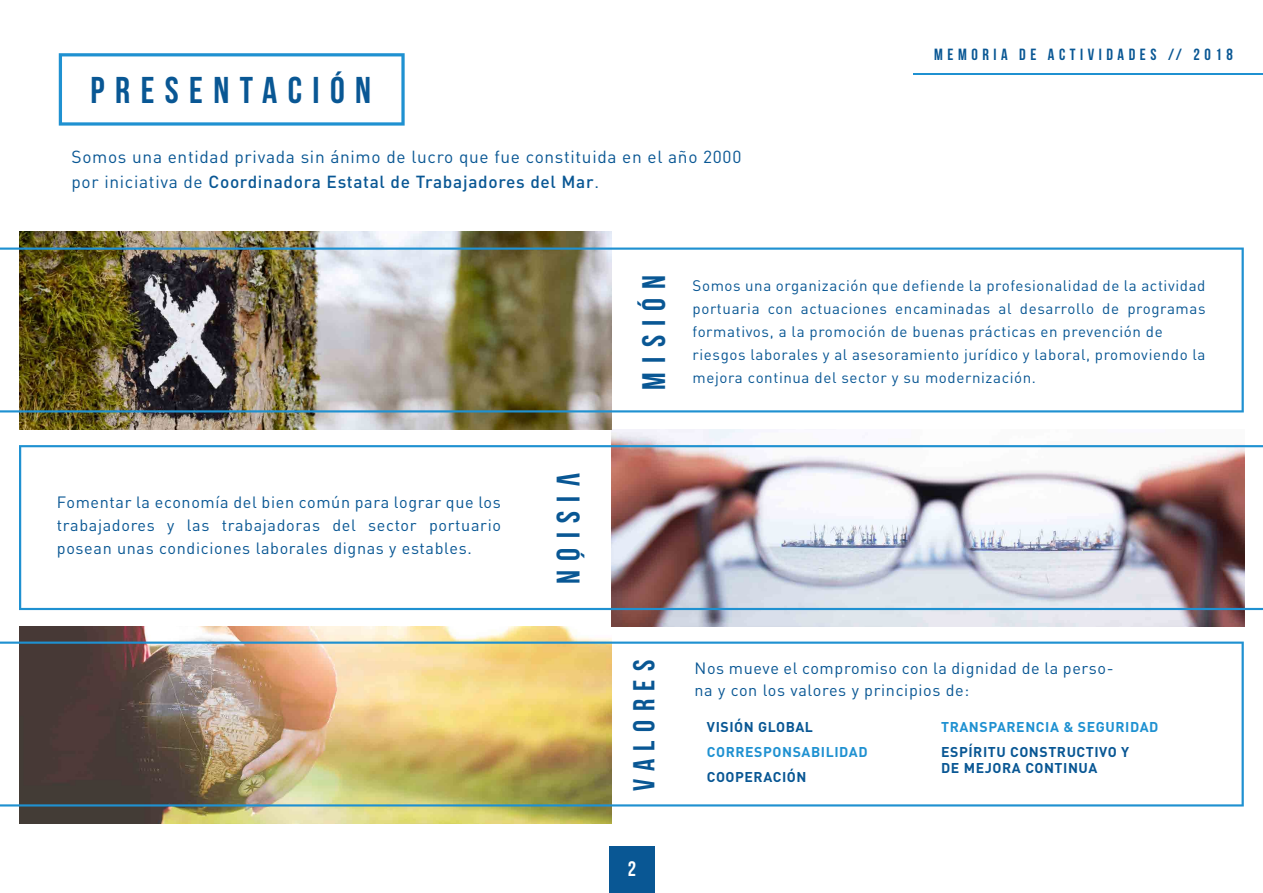
<style>
.page{position:relative;width:1263px;height:893px;background:#fff}
.page>*{position:absolute;margin:0;border:0;box-sizing:border-box;transform-origin:0 0}
.t1{font:700 37.35px "Bebas Neue";letter-spacing:.28em;color:#095794}
.t2{font:700 32.55px "Bebas Neue";letter-spacing:.28em;color:#095794}
.t3{font:700 30.3px "Bebas Neue";letter-spacing:.28em;color:#095794}
.t4{font:700 21px "Bebas Neue";color:#fff}
.t5{font:17.25px/25px "DIN Pro";letter-spacing:.04em;color:#095794}
.t6{font:16.2px/23px "DIN Pro";letter-spacing:.04em;color:#095794;text-align:justify}
.t7{font:16.2px "Bebas Neue";letter-spacing:.28em;color:#095794}
.t8{font:15.15px/23px "DIN Pro";letter-spacing:.04em;color:#095794}
.t9{font:700 14.1px/16.4px "DIN Pro";letter-spacing:.04em;color:#095794}
.t10{font:700 14.1px "DIN Pro";letter-spacing:.04em;color:#1f91d1}
.s1{font-weight:500}
</style>
<div class="page">
<img style="left:19px;top:626px;width:592px;height:197px">
<img style="left:611px;top:429px;width:633px;height:197px">
<img style="left:19px;top:232px;width:592px;height:197px">
<hr style="left:913px;top:74px;width:350px;height:1px;background:#1f91d1">
<div style="left:609px;top:847px;width:45px;height:46px;background:#095794"></div>
<svg style="left:59px;top:53px;width:346px;height:73px"></svg>
<img style="left:0;top:248px;width:1244px;height:164px">
<svg style="left:19px;top:445px;width:1244px;height:165px"></svg>
<img style="left:0;top:642px;width:1244px;height:164px">
<h1 class="t1" style="left:91px;top:69px;width:282px">PRESENTACIÓN</h1>
<p class="t5" style="left:71px;top:143px;width:671px">Somos una entidad privada sin ánimo de lucro que fue constituida en el año 2000 por iniciativa de <span class="s1">Coordinadora Estatal de Trabajadores del Mar</span>.</p>
<p class="t7" style="left:934px;top:46px;width:300px">MEMORIA DE ACTIVIDADES // 2018</p>
<p class="t6" style="left:57px;top:489px;width:446px">Fomentar la economía del bien común para lograr que los trabajadores y las trabajadoras del sector portuario posean unas condiciones laborales dignas y estables.</p>
<h2 class="t2" style="left:586px;top:473px;width:112px;rotate:90deg">VISIÓN</h2>
<h2 class="t2" style="left:636px;top:389px;width:116px;rotate:-90deg">MISIÓN</h2>
<p class="t8" style="left:692px;top:273px;width:514px">Somos una organización que defiende la profesionalidad de la actividad portuaria con actuaciones encaminadas al desarrollo de programas formativos, a la promoción de buenas prácticas en prevención de riesgos laborales y al asesoramiento jurídico y laboral, promoviendo la mejora continua del sector y su modernización.</p>
<h3 class="t3" style="left:627px;top:791px;width:133px;rotate:-90deg">VALORES</h3>
<h3 class="t4" style="left:628px;top:857px;width:10px">2</h3>
<p class="t6" style="left:694px;top:655px;width:421px">Nos mueve el compromiso con la dignidad de la perso&shy;na y con los valores y principios de:</p>
<p class="t10" style="left:941px;top:715px;width:219px">TRANSPARENCIA &amp; SEGURIDAD</p>
<p class="t9" style="left:941px;top:742px;width:190px">ESPÍRITU CONSTRUCTIVO Y<br>DE MEJORA CONTINUA</p>
<p class="t9" style="left:707px;top:717px;width:107px">VISIÓN GLOBAL</p>
<p class="t10" style="left:707px;top:740px;width:162px">CORRESPONSABILIDAD</p>
<p class="t9" style="left:707px;top:767px;width:101px">COOPERACIÓN</p>
</div>
